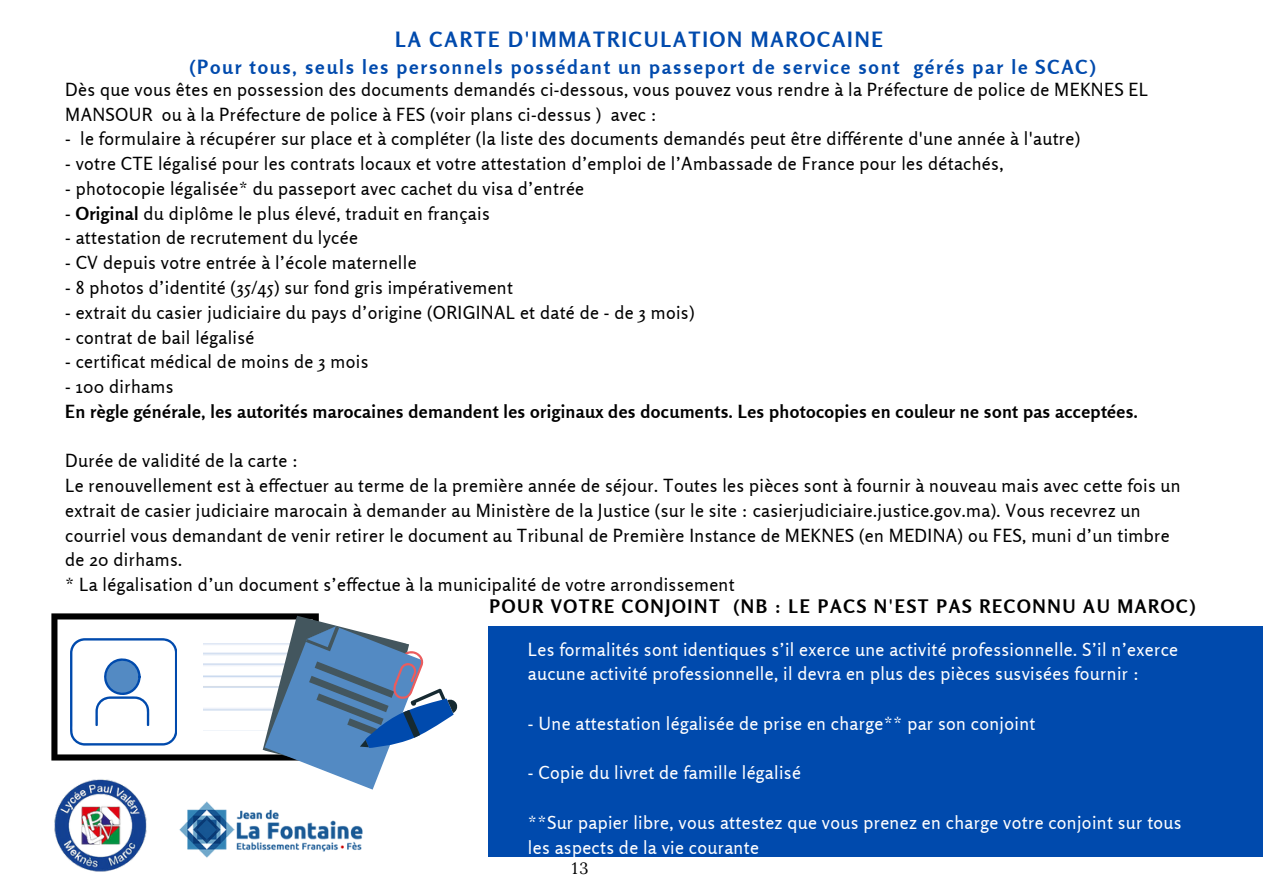
<style>
.page{position:relative;width:1263px;height:894px;background:#fff}
.page>*{position:absolute;margin:0;border:0;box-sizing:border-box;transform-origin:0 0}
.t1{font:700 21px "Rosario";letter-spacing:.09em;color:#004aad}
.t2{font:700 19.5px "Rosario";letter-spacing:.09em;color:#004aad}
.t3{font:700 18.6px "Rosario";letter-spacing:.09em;color:#000}
.t4{font:18px/24.8px "Rosario";letter-spacing:.02em;color:#000}
.t5{font:18px/24.8px "Rosario";letter-spacing:.02em;color:#fff}
.t6{font:700 18px "Rosario";letter-spacing:.02em;color:#000}
.t7{font:16.2px "Lora";color:#000}
.s1{font-weight:700}
</style>
<div class="page">
<div style="left:488px;top:626px;width:775px;height:230px;background:#004aad"></div>
<svg style="left:51px;top:613px;width:407px;height:176px"></svg>
<img style="left:51px;top:778px;width:97px;height:94px">
<img style="left:179px;top:801px;width:184px;height:57px">
<p class="t1" style="left:395px;top:26px;width:490px">LA CARTE D'IMMATRICULATION MAROCAINE</p>
<p class="t2" style="left:189px;top:55px;width:907px">(Pour tous, seuls les personnels possédant un passeport de service sont gérés par le SCAC)</p>
<h2 class="t4" style="left:65px;top:77px;width:1084px">Dès que vous êtes en possession des documents demandés ci-dessous, vous pouvez vous rendre à la Préfecture de police de MEKNES EL<br>MANSOUR ou à la Préfecture de police à FES (voir plans ci-dessus ) avec :</h2>
<p class="t4" style="left:65px;top:126px;width:1017px">- le formulaire à récupérer sur place et à compléter (la liste des documents demandés peut être différente d'une année à l'autre)</p>
<p class="t4" style="left:65px;top:151px;width:940px">- votre CTE légalisé pour les contrats locaux et votre attestation d’emploi de l’Ambassade de France pour les détachés,</p>
<p class="t4" style="left:65px;top:176px;width:520px">- photocopie légalisée* du passeport avec cachet du visa d’entrée</p>
<p class="t4" style="left:65px;top:200px;width:426px">- <span class="s1">Original</span> du diplôme le plus élevé, traduit en français</p>
<p class="t4" style="left:65px;top:225px;width:294px">- attestation de recrutement du lycée</p>
<p class="t4" style="left:65px;top:250px;width:353px">- CV depuis votre entrée à l’école maternelle</p>
<p class="t4" style="left:65px;top:275px;width:449px">- 8 photos d’identité (35/45) sur fond gris impérativement</p>
<p class="t4" style="left:65px;top:299px;width:631px">- extrait du casier judiciaire du pays d’origine (ORIGINAL et daté de - de 3 mois)</p>
<p class="t4" style="left:65px;top:324px;width:191px">- contrat de bail légalisé</p>
<p class="t4" style="left:65px;top:349px;width:305px">- certificat médical de moins de 3 mois</p>
<p class="t4" style="left:65px;top:374px;width:110px">- 100 dirhams</p>
<p class="t6" style="left:65px;top:400px;width:1074px">En règle générale, les autorités marocaines demandent les originaux des documents. Les photocopies en couleur ne sont pas acceptées.</p>
<p class="t4" style="left:65px;top:448px;width:234px">Durée de validité de la carte :</p>
<p class="t4" style="left:65px;top:473px;width:1117px">Le renouvellement est à effectuer au terme de la première année de séjour. Toutes les pièces sont à fournir à nouveau mais avec cette fois un extrait de casier judiciaire marocain à demander au Ministère de la Justice (sur le site : casierjudiciaire.justice.gov.ma). Vous recevrez un courriel vous demandant de venir retirer le document au Tribunal de Première Instance de MEKNES (en MEDINA) ou FES, muni d’un timbre de 20 dirhams.</p>
<p class="t4" style="left:65px;top:572px;width:671px">* La légalisation d’un document s’effectue à la municipalité de votre arrondissement</p>
<h1 class="t3" style="left:489px;top:594px;width:707px">POUR VOTRE CONJOINT (NB : LE PACS N'EST PAS RECONNU AU MAROC)</h1>
<p class="t5" style="left:528px;top:636px;width:652px">Les formalités sont identiques s’il exerce une activité professionnelle. S’il n’exerce aucune activité professionnelle, il devra en plus des pièces susvisées fournir :</p>
<p class="t5" style="left:528px;top:710px;width:509px">- Une attestation légalisée de prise en charge** par son conjoint</p>
<p class="t5" style="left:528px;top:760px;width:274px">- Copie du livret de famille légalisé</p>
<p class="t5" style="left:528px;top:809px;width:655px">**Sur papier libre, vous attestez que vous prenez en charge votre conjoint sur tous les aspects de la vie courante</p>
<p class="t7" style="left:572px;top:857px;width:18px">13</p>
</div>
